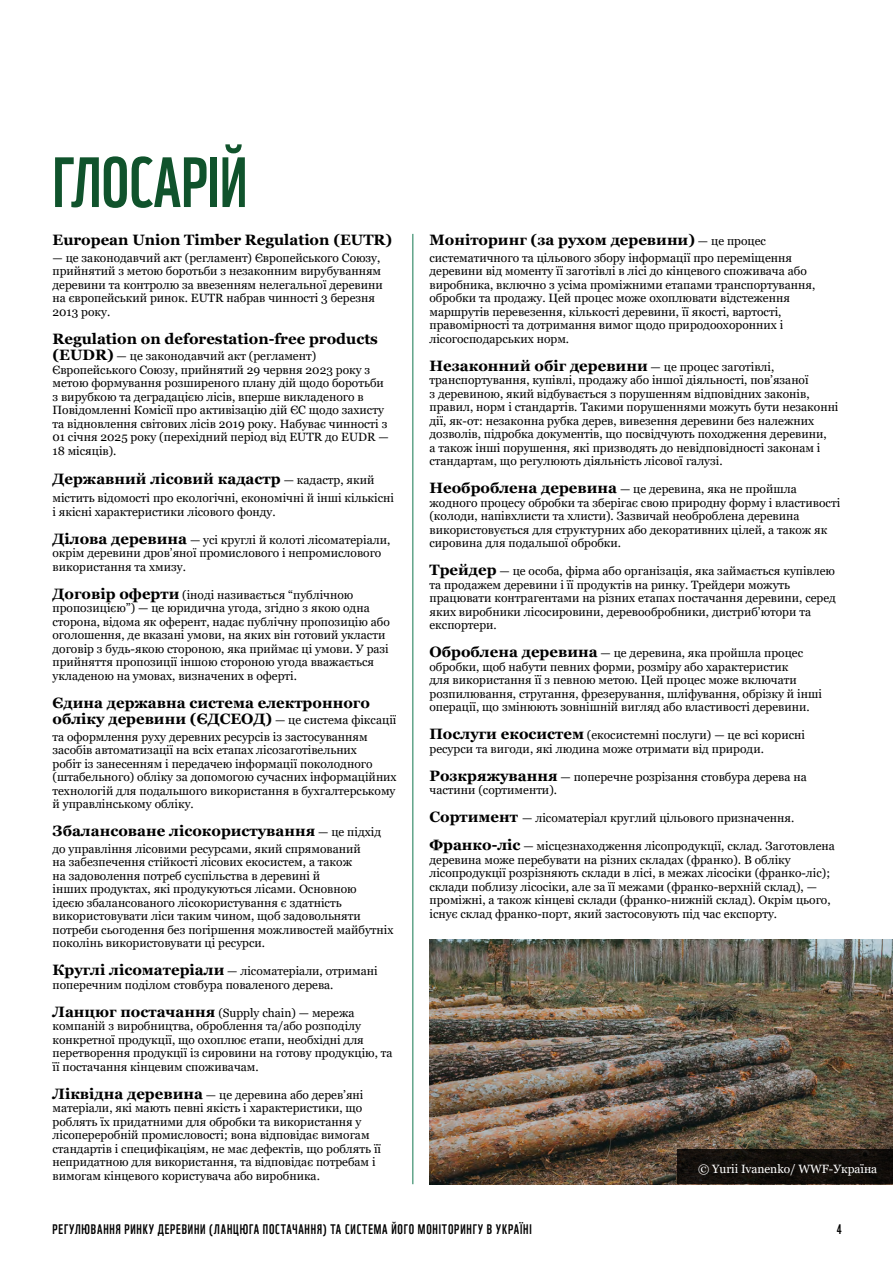
<style>
.page{position:relative;width:893px;height:1263px;background:#fff}
.page>*{position:absolute;margin:0;border:0;box-sizing:border-box;transform-origin:0 0}
.t1{font:69px "WWF";color:#10532c}
.t2{font:700 15px/16.5px "Georgia";color:#000}
.t3{font:13.5px "WWF";letter-spacing:.06em;color:#000}
.t4{font:12px/13.5px "Georgia";color:#000}
.t5{font:12px "Georgia";letter-spacing:-.005em;color:#fff}
.s1{font-weight:700;font-size:15px}
.s2{font-weight:400;font-size:12px}
</style>
<div class="page">
<hr style="left:412px;top:234px;width:1px;height:950px;background:#137750">
<img style="left:429px;top:940px;width:464px;height:244px">
<div style="left:677px;top:1149px;width:216px;height:35px;background:#120f0b"></div>
<h1 class="t1" style="left:53px;top:128px;width:196px">ГЛОСАРІЙ</h1>
<p class="t2" style="left:53px;top:232px;width:341px">European Union Timber Regulation (EUTR)</p>
<p class="t4" style="left:53px;top:251px;width:332px">— це законодавчий акт (регламент) Європейського Союзу, прийнятий з метою боротьби з незаконним вирубуванням деревини та контролю за ввезенням нелегальної деревини на європейський ринок. EUTR набрав чинності 3 березня 2013 року.</p>
<p class="t2" style="left:53px;top:330px;width:327px">Regulation on deforestation-free products</p>
<p class="t4" style="left:53px;top:350px;width:338px"><span class="s1">(EUDR)</span> — це законодавчий акт (регламент)<br>Європейського Союзу, прийнятий 29 червня 2023 року з метою формування розширеного плану дій щодо боротьби з вирубкою та деградацією лісів, вперше викладеного в Повідомленні Комісії про активізацію дій ЄС щодо захисту та відновлення світових лісів 2019 року. Набуває чинності з 01 січня 2025 року (перехідний період від EUTR до EUDR — 18 місяців).</p>
<p class="t2" style="left:53px;top:471px;width:323px">Державний лісовий кадастр <span class="s2">— кадастр, який</span></p>
<p class="t4" style="left:53px;top:492px;width:343px">містить відомості про екологічні, економічні й інші кількісні і якісні характеристики лісового фонду.</p>
<p class="t4" style="left:53px;top:533px;width:339px"><span class="s1">Ділова деревина</span> — усі круглі й колоті лісоматеріали, окрім деревини дров’яної промислового і непромислового використання та хмизу.</p>
<p class="t4" style="left:53px;top:588px;width:339px"><span class="s1">Договір оферти</span> (іноді називається “публічною пропозицією”) — це юридична угода, згідно з якою одна сторона, відома як оферент, надає публічну пропозицію або оголошення, де вказані умови, на яких він готовий укласти договір з будь-якою стороною, яка приймає ці умови. У разі прийняття пропозиції іншою стороною угода вважається укладеною на умовах, визначених в оферті.</p>
<p class="t2" style="left:53px;top:694px;width:345px">Єдина державна система електронного обліку деревини (ЄДСЕОД) <span class="s2">— це система фіксації</span></p>
<p class="t4" style="left:53px;top:730px;width:346px">та оформлення руху деревних ресурсів із застосуванням засобів автоматизації на всіх етапах лісозаготівельних<br>робіт із занесенням і передачею інформації поколодного (штабельного) обліку за допомогою сучасних інформаційних технологій для подальшого використання в бухгалтерському й управлінському обліку.</p>
<p class="t2" style="left:53px;top:823px;width:330px">Збалансоване лісокористування <span class="s2">— це підхід</span></p>
<p class="t4" style="left:53px;top:842px;width:342px">до управління лісовими ресурсами, який спрямований<br>на забезпечення стійкості лісових екосистем, а також<br>на задоволення потреб суспільства в деревині й<br>інших продуктах, які продукуються лісами. Основною<br>ідеєю збалансованого лісокористування є здатність використовувати ліси таким чином, щоб задовольняти потреби сьогодення без погіршення можливостей майбутніх поколінь використовувати ці ресурси.</p>
<p class="t4" style="left:53px;top:964px;width:327px"><span class="s1">Круглі лісоматеріали</span> — лісоматеріали, отримані поперечним поділом стовбура поваленого дерева.</p>
<p class="t4" style="left:53px;top:1006px;width:341px"><span class="s1">Ланцюг постачання</span> (Supply chain) — мережа компаній з виробництва, оброблення та/або розподілу конкретної продукції, що охоплює етапи, необхідні для перетворення продукції із сировини на готову продукцію, та її постачання кінцевим споживачам.</p>
<p class="t4" style="left:53px;top:1088px;width:330px"><span class="s1">Ліквідна деревина</span> — це деревина або дерев’яні матеріали, які мають певні якість і характеристики, що роблять їх придатними для обробки та використання у лісопереробній промисловості; вона відповідає вимогам стандартів і специфікаціям, не має дефектів, що роблять її непридатною для використання, та відповідає потребам і вимогам кінцевого користувача або виробника.</p>
<p class="t2" style="left:429px;top:232px;width:338px">Моніторинг (за рухом деревини) <span class="s2">— це процес</span></p>
<p class="t4" style="left:429px;top:251px;width:387px">систематичного та цільового збору інформації про переміщення деревини від моменту її заготівлі в лісі до кінцевого споживача або виробника, включно з усіма проміжними етапами транспортування, обробки та продажу. Цей процес може охоплювати відстеження маршрутів перевезення, кількості деревини, її якості, вартості, правомірності та дотримання вимог щодо природоохоронних і лісогосподарських норм.</p>
<p class="t2" style="left:429px;top:357px;width:346px">Незаконний обіг деревини <span class="s2">— це процес заготівлі,</span></p>
<p class="t4" style="left:429px;top:374px;width:410px">транспортування, купівлі, продажу або іншої діяльності, пов’язаної<br>з деревиною, який відбувається з порушенням відповідних законів, правил, норм і стандартів. Такими порушеннями можуть бути незаконні дії, як-от: незаконна рубка дерев, вивезення деревини без належних дозволів, підробка документів, що посвідчують походження деревини,<br>а також інші порушення, які призводять до невідповідності законам і стандартам, що регулюють діяльність лісової галузі.</p>
<p class="t4" style="left:429px;top:483px;width:412px"><span class="s1">Необроблена деревина</span> — це деревина, яка не пройшла жодного процесу обробки та зберігає свою природну форму і властивості (колоди, напівхлисти та хлисти). Зазвичай необроблена деревина використовується для структурних або декоративних цілей, а також як сировина для подальшої обробки.</p>
<p class="t4" style="left:429px;top:565px;width:408px"><span class="s1">Трейдер</span> — це особа, фірма або організація, яка займається купівлею та продажем деревини і її продуктів на ринку. Трейдери можуть працювати контрагентами на різних етапах постачання деревини, серед яких виробники лісосировини, деревообробники, дистриб’ютори та експортери.</p>
<p class="t4" style="left:429px;top:646px;width:394px"><span class="s1">Оброблена деревина</span> — це деревина, яка пройшла процес обробки, щоб набути певних форми, розміру або характеристик<br>для використання її з певною метою. Цей процес може включати розпилювання, стругання, фрезерування, шліфування, обрізку й інші операції, що змінюють зовнішній вигляд або властивості деревини.</p>
<p class="t4" style="left:429px;top:728px;width:377px"><span class="s1">Послуги екосистем</span> (екосистемні послуги) — це всі корисні ресурси та вигоди, які людина може отримати від природи.</p>
<p class="t4" style="left:429px;top:770px;width:379px"><span class="s1">Розкряжування</span> — поперечне розрізання стовбура дерева на частини (сортименти).</p>
<p class="t4" style="left:429px;top:811px;width:366px"><span class="s1">Сортимент</span> — лісоматеріал круглий цільового призначення.</p>
<p class="t4" style="left:429px;top:839px;width:407px"><span class="s1">Франко-ліс</span> — місцезнаходження лісопродукції, склад. Заготовлена деревина може перебувати на різних складах (франко). В обліку лісопродукції розрізняють склади в лісі, в межах лісосіки (франко-ліс); склади поблизу лісосіки, але за її межами (франко-верхній склад), — проміжні, а також кінцеві склади (франко-нижній склад). Окрім цього, існує склад франко-порт, який застосовують під час експорту.</p>
<p class="t5" style="left:698px;top:1162px;width:181px">© Yurii Ivanenko/ WWF-Україна</p>
<p class="t3" style="left:53px;top:1219px;width:481px">РЕГУЛЮВАННЯ РИНКУ ДЕРЕВИНИ (ЛАНЦЮГА ПОСТАЧАННЯ) ТА СИСТЕМА ЙОГО МОНІТОРИНГУ В УКРАЇНІ</p>
<p class="t3" style="left:837px;top:1219px;width:6px">4</p>
</div>
